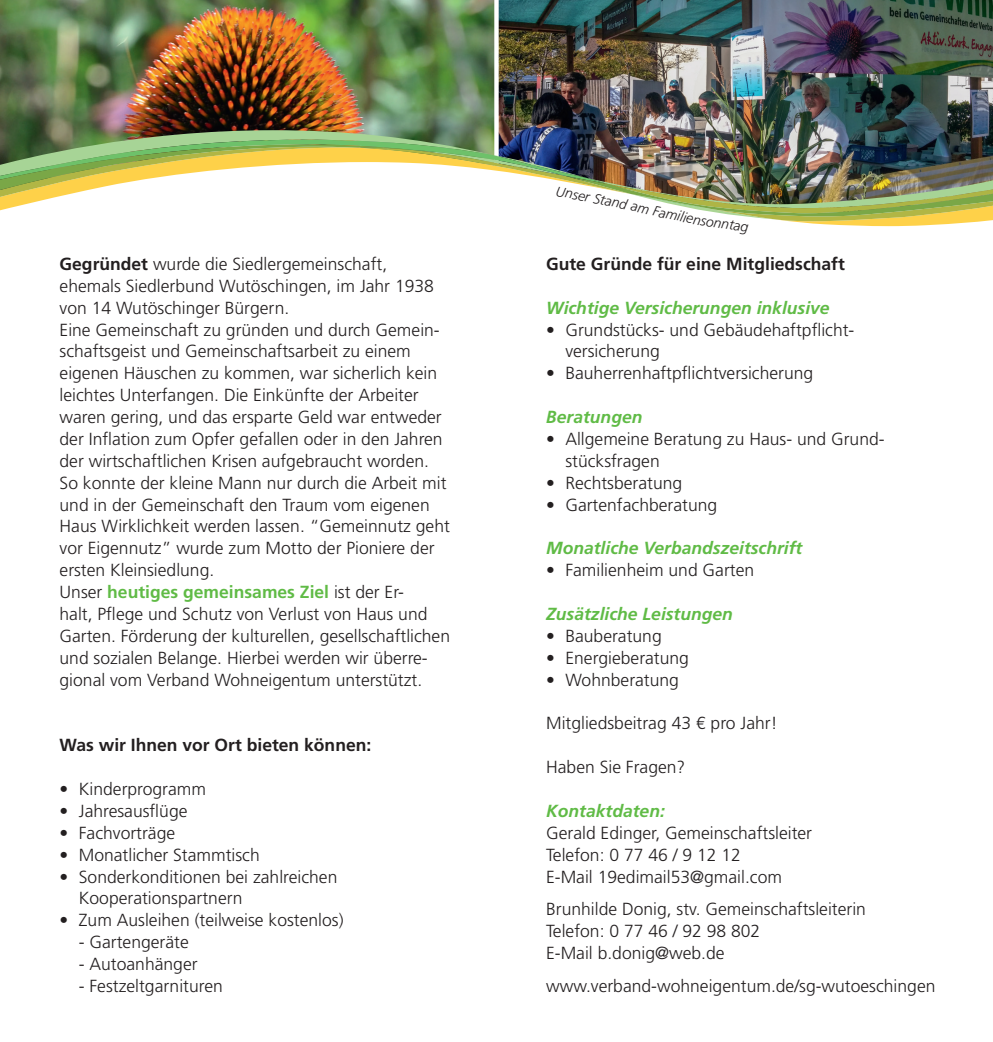
<style>
.page{position:relative;width:993px;height:1042px;background:#fff}
.page>*{position:absolute;margin:0;border:0;box-sizing:border-box;transform-origin:0 0}
.t1{font:300 17.5px/21.9px "Frutiger";color:#231f20}
.t2{font:italic 700 17.5px "Frutiger";color:#60bb46}
.t3{font:700 17.5px "Frutiger";color:#231f20}
.t4{font:italic 300 14px "Frutiger";color:#231f20}
.s1{font-weight:700}
.s2{font-weight:700;color:#60bb46}
</style>
<div class="page">
<img style="left:498px;top:0;width:494px;height:130px">
<img style="left:0;top:0;width:494px;height:130px">
<svg style="left:494px;top:0;width:1px;height:130px"></svg>
<svg style="left:788px;top:221px;width:196px;height:5px"></svg>
<img style="left:0;top:130px;width:992px;height:14px">
<svg style="left:776px;top:216px;width:216px;height:5px"></svg>
<img style="left:0;top:140px;width:713px;height:4px">
<img style="left:0;top:144px;width:992px;height:72px">
<img style="left:491px;top:155px;width:285px;height:65px">
<p class="t1" style="left:60px;top:253px;width:392px"><span class="s1">Gegründet</span> wurde die Siedlergemeinschaft, ehemals Siedlerbund Wutöschingen, im Jahr 1938 von 14 Wutöschinger Bürgern.<br>Eine Gemeinschaft zu gründen und durch Gemein&shy;schaftsgeist und Gemeinschaftsarbeit zu einem eigenen Häuschen zu kommen, war sicherlich kein leichtes Unterfangen. Die Einkünfte der Arbeiter waren gering, und das ersparte Geld war entweder der Inflation zum Opfer gefallen oder in den Jahren der wirtschaftlichen Krisen aufgebraucht worden.<br>So konnte der kleine Mann nur durch die Arbeit mit und in der Gemeinschaft den Traum vom eigenen Haus Wirklichkeit werden lassen. “Gemeinnutz geht vor Eigennutz” wurde zum Motto der Pioniere der ersten Kleinsiedlung.<br>Unser <span class="s2">heutiges gemeinsames Ziel</span> ist der Er-<br>halt, Pflege und Schutz von Verlust von Haus und Garten. Förderung der kulturellen, gesellschaftlichen und sozialen Belange. Hierbei werden wir überre&shy;gional vom Verband Wohneigentum unterstützt.</p>
<p class="t3" style="left:60px;top:735px;width:313px">Was wir Ihnen vor Ort bieten können:</p>
<p class="t1" style="left:60px;top:778px;width:148px">• Kinderprogramm</p>
<p class="t1" style="left:60px;top:800px;width:129px">• Jahresausflüge</p>
<p class="t1" style="left:60px;top:822px;width:117px">• Fachvorträge</p>
<p class="t1" style="left:60px;top:844px;width:202px">• Monatlicher Stammtisch</p>
<p class="t1" style="left:79px;top:866px;width:260px;text-indent:-19px">• Sonderkonditionen bei zahlreichen<br>Kooperationspartnern</p>
<p class="t1" style="left:60px;top:909px;width:285px">• Zum Ausleihen (teilweise kostenlos)</p>
<p class="t1" style="left:79px;top:931px;width:111px">- Gartengeräte</p>
<p class="t1" style="left:79px;top:953px;width:120px">- Autoanhänger</p>
<p class="t1" style="left:79px;top:975px;width:145px">- Festzeltgarnituren</p>
<p class="t4" style="left:579px;top:187px;width:29px;rotate:11deg">er St</p>
<p class="t4" style="left:606px;top:192px;width:35px;rotate:12deg">and a</p>
<p class="t4" style="left:678px;top:208px;width:18px;rotate:11deg">ilie</p>
<p class="t3" style="left:546px;top:253px;width:300px">Gute Gründe für eine Mitgliedschaft</p>
<p class="t2" style="left:546px;top:297px;width:285px">Wichtige Versicherungen inklusive</p>
<p class="t1" style="left:565px;top:319px;width:290px;text-indent:-19px">• Grundstücks- und Gebäudehaftpflicht&shy;versicherung</p>
<p class="t1" style="left:546px;top:362px;width:268px">• Bauherrenhaftpflichtversicherung</p>
<p class="t2" style="left:546px;top:407px;width:98px">Beratungen</p>
<p class="t1" style="left:565px;top:428px;width:320px;text-indent:-19px">• Allgemeine Beratung zu Haus- und Grund&shy;stücksfragen</p>
<p class="t1" style="left:546px;top:472px;width:137px">• Rechtsberatung</p>
<p class="t1" style="left:546px;top:494px;width:172px">• Gartenfachberatung</p>
<p class="t2" style="left:546px;top:538px;width:258px">Monatliche Verbandszeitschrift</p>
<p class="t1" style="left:546px;top:559px;width:209px">• Familienheim und Garten</p>
<p class="t2" style="left:546px;top:603px;width:188px">Zusätzliche Leistungen</p>
<p class="t1" style="left:546px;top:625px;width:117px">• Bauberatung</p>
<p class="t1" style="left:546px;top:647px;width:144px">• Energieberatung</p>
<p class="t1" style="left:546px;top:669px;width:134px">• Wohnberatung</p>
<p class="t1" style="left:546px;top:712px;width:233px">Mitgliedsbeitrag 43 € pro Jahr!</p>
<p class="t1" style="left:546px;top:756px;width:141px">Haben Sie Fragen?</p>
<p class="t2" style="left:546px;top:800px;width:120px">Kontaktdaten:</p>
<p class="t1" style="left:546px;top:822px;width:267px">Gerald Edinger, Gemeinschaftsleiter<br>Telefon: 0 77 46 / 9 12 12<br>E-Mail 19edimail53@gmail.com</p>
<p class="t1" style="left:546px;top:898px;width:321px">Brunhilde Donig, stv. Gemeinschaftsleiterin<br>Telefon: 0 77 46 / 92 98 802<br>E-Mail b.donig@web.de</p>
<p class="t1" style="left:546px;top:975px;width:391px">www.verband-wohneigentum.de/sg-wutoeschingen</p>
</div>
